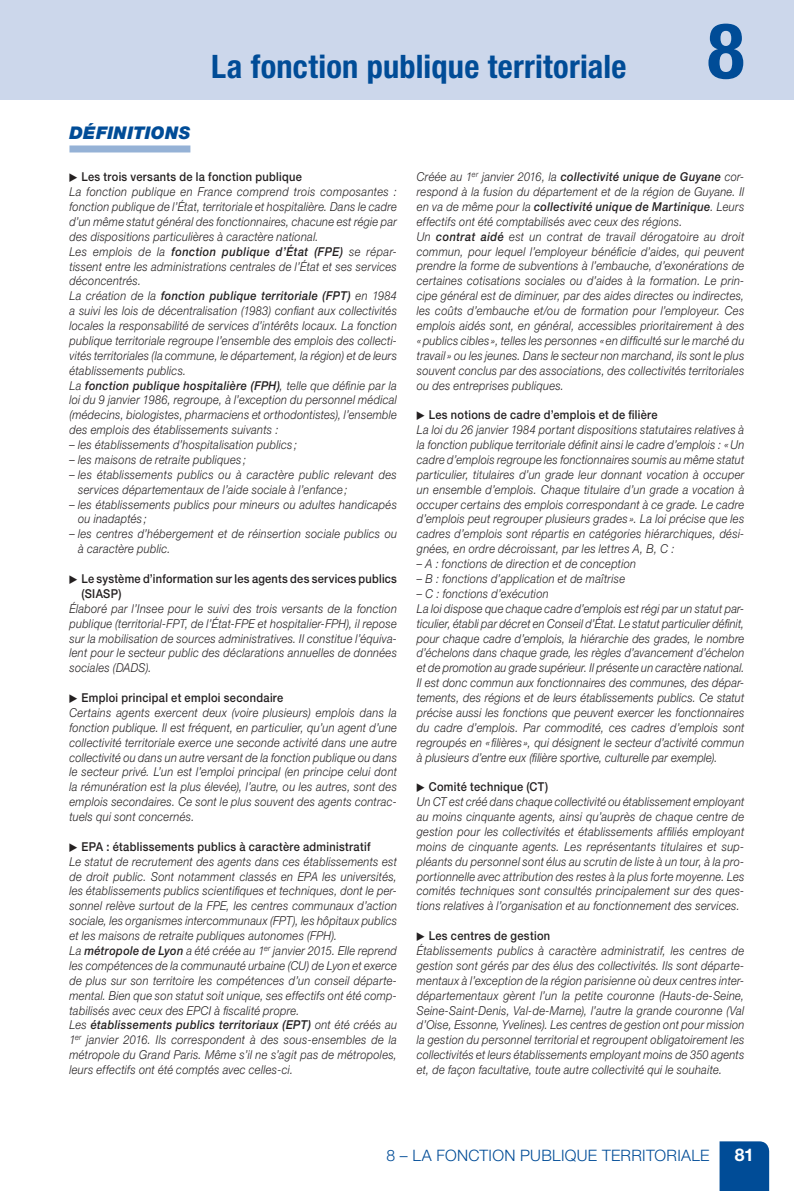
<style>
.page{position:relative;width:794px;height:1191px;background:#fff}
.page>*{position:absolute;margin:0;border:0;box-sizing:border-box;transform-origin:0 0}
.t1{font:700 condensed 77px "Helvetica Neue LT Std";color:#004c97}
.t2{font:700 condensed 32.38px "Helvetica Neue LT Std";letter-spacing:.005em;color:#004c97}
.t3{font:italic 900 17.5px "Helvetica Neue LT Std";letter-spacing:.015em;color:#004c97}
.t4{font:700 17.5px "Helvetica Neue LT Std";color:#fff}
.t5{font:300 15.75px "Helvetica Neue LT Std";color:#004c97}
.t6{font:italic 300 12.25px/14.9px "Helvetica Neue LT Std";letter-spacing:.025em;color:#231f20;scale:.9 1}
.t7{font:500 12.25px/14.9px "Helvetica Neue LT Std";letter-spacing:.025em;color:#231f20;scale:.9 1}
.s1{font-family:"Universal Newswith Comm Pi";font-weight:400;font-style:normal;font-size:8.75px}
.s2{font-weight:500;font-style:normal}
.s3{font-weight:500}
.s4{font-family:"Universal Newswith Comm Pi";font-weight:400;font-size:8.75px}
</style>
<div class="page">
<div style="left:0;top:0;width:794px;height:99px;background:#ccd7eb"></div>
<div style="left:719px;top:1141px;width:50px;height:50px;background:#004c97"></div>
<div style="left:69px;top:145px;width:121px;height:7px;background:#95b2d6"></div>
<h2 class="t2" style="left:211px;top:47px;width:417px">La fonction publique territoriale</h2>
<h1 class="t1" style="left:707px;top:4px;width:38px">8</h1>
<h3 class="t3" style="left:69px;top:122px;width:122px">DÉFINITIONS</h3>
<p class="t6" style="left:69px;top:169px;width:365px"><span class="s1">0</span> <span class="s2">Les trois versants de la fonction publique<br></span>La fonction publique en France comprend trois composantes : fonction publique de l’État, territoriale et hospitalière. Dans le cadre d’un même statut général des fonctionnaires, chacune est régie par des dispositions particulières à caractère national.<br>Les emplois de la <span class="s3">fonction publique d’État (FPE)</span> se répar&shy;tissent entre les administrations centrales de l’État et ses services déconcentrés.<br>La création de la <span class="s3">fonction publique territoriale (FPT)</span> en 1984 a suivi les lois de décentralisation (1983) confiant aux collectivités locales la responsabilité de services d’intérêts locaux. La fonction publique territoriale regroupe l’ensemble des emplois des collecti&shy;vités territoriales (la commune, le département, la région) et de leurs établissements publics.<br>La <span class="s3">fonction publique hospitalière (FPH)</span>, telle que définie par la loi du 9 janvier 1986, regroupe, à l’exception du personnel médical (médecins, biologistes, pharmaciens et orthodontistes), l’ensemble des emplois des établissements suivants :</p>
<p class="t6" style="left:69px;top:437px;width:254px">– les établissements d’hospitalisation publics ;</p>
<p class="t6" style="left:69px;top:452px;width:198px">– les maisons de retraite publiques ;</p>
<p class="t6" style="left:78px;top:467px;width:356px;text-indent:-9px">– les établissements publics ou à caractère public relevant des services départementaux de l’aide sociale à l’enfance ;</p>
<p class="t6" style="left:78px;top:496px;width:356px;text-indent:-9px">– les établissements publics pour mineurs ou adultes handicapés ou inadaptés ;</p>
<p class="t6" style="left:78px;top:526px;width:356px;text-indent:-9px">– les centres d’hébergement et de réinsertion sociale publics ou à caractère public.</p>
<p class="t7" style="left:81px;top:571px;width:352px;text-indent:-12px"><span class="s4">0</span> Le système d’information sur les agents des services publics (SIASP)</p>
<p class="t6" style="left:69px;top:601px;width:365px;text-align:justify">Élaboré par l’Insee pour le suivi des trois versants de la fonction publique (territorial-FPT, de l’État-FPE et hospitalier-FPH), il repose sur la mobilisation de sources administratives. Il constitue l’équiva&shy;lent pour le secteur public des déclarations annuelles de données sociales (DADS).</p>
<p class="t6" style="left:69px;top:690px;width:365px"><span class="s1">0</span> <span class="s2">Emploi principal et emploi secondaire<br></span>Certains agents exercent deux (voire plusieurs) emplois dans la fonction publique. Il est fréquent, en particulier, qu’un agent d’une collectivité territoriale exerce une seconde activité dans une autre collectivité ou dans un autre versant de la fonction publique ou dans le secteur privé. L’un est l’emploi principal (en principe celui dont la rémunération est la plus élevée), l’autre, ou les autres, sont des emplois secondaires. Ce sont le plus souvent des agents contrac&shy;tuels qui sont concernés.</p>
<p class="t6" style="left:69px;top:839px;width:365px"><span class="s1">0</span> <span class="s2">EPA : établissements publics à caractère administratif<br></span>Le statut de recrutement des agents dans ces établissements est de droit public. Sont notamment classés en EPA les universités, les établissements publics scientifiques et techniques, dont le per&shy;sonnel relève surtout de la FPE, les centres communaux d’action sociale, les organismes intercommunaux (FPT), les hôpitaux publics et les maisons de retraite publiques autonomes (FPH).<br>La <span class="s3">métropole de Lyon</span> a été créée au 1<sup>er</sup> janvier 2015. Elle reprend les compétences de la communauté urbaine (CU) de Lyon et exerce de plus sur son territoire les compétences d’un conseil départe&shy;mental. Bien que son statut soit unique, ses effectifs ont été comp&shy;tabilisés avec ceux des EPCI à fiscalité propre.<br>Les <span class="s3">établissements publics territoriaux (EPT)</span> ont été créés au 1<sup>er</sup> janvier 2016. Ils correspondent à des sous-ensembles de la métropole du Grand Paris. Même s’il ne s’agit pas de métropoles, leurs effectifs ont été comptés avec celles-ci.</p>
<p class="t6" style="left:417px;top:169px;width:365px">Créée au 1<sup>er</sup> janvier 2016, la <span class="s3">collectivité unique de Guyane</span> cor&shy;respond à la fusion du département et de la région de Guyane. Il en va de même pour la <span class="s3">collectivité unique de Martinique</span>. Leurs effectifs ont été comptabilisés avec ceux des régions.<br>Un <span class="s3">contrat aidé</span> est un contrat de travail dérogatoire au droit commun, pour lequel l’employeur bénéficie d’aides, qui peuvent prendre la forme de subventions à l’embauche, d’exonérations de certaines cotisations sociales ou d’aides à la formation. Le prin&shy;cipe général est de diminuer, par des aides directes ou indirectes, les coûts d’embauche et/ou de formation pour l’employeur. Ces emplois aidés sont, en général, accessibles prioritairement à des «publics cibles », telles les personnes « en difficulté sur le marché du travail » ou les jeunes. Dans le secteur non marchand, ils sont le plus souvent conclus par des associations, des collectivités territoriales ou des entreprises publiques.</p>
<p class="t6" style="left:417px;top:407px;width:365px"><span class="s1">0</span> <span class="s2">Les notions de cadre d’emplois et de filière<br></span>La loi du 26 janvier 1984 portant dispositions statutaires relatives à la fonction publique territoriale définit ainsi le cadre d’emplois : « Un cadre d’emplois regroupe les fonctionnaires soumis au même statut particulier, titulaires d’un grade leur donnant vocation à occuper un ensemble d’emplois. Chaque titulaire d’un grade a vocation à occuper certains des emplois correspondant à ce grade. Le cadre d’emplois peut regrouper plusieurs grades ». La loi précise que les cadres d’emplois sont répartis en catégories hiérarchiques, dési&shy;gnées, en ordre décroissant, par les lettres A, B, C :</p>
<p class="t6" style="left:417px;top:556px;width:245px">– A : fonctions de direction et de conception</p>
<p class="t6" style="left:417px;top:571px;width:233px">– B : fonctions d’application et de maîtrise</p>
<p class="t6" style="left:417px;top:586px;width:365px">– C : fonctions d’exécution<br>La loi dispose que chaque cadre d’emplois est régi par un statut par&shy;ticulier, établi par décret en Conseil d’État. Le statut particulier définit, pour chaque cadre d’emplois, la hiérarchie des grades, le nombre d’échelons dans chaque grade, les règles d’avancement d’échelon et de promotion au grade supérieur. Il présente un caractère national.<br>Il est donc commun aux fonctionnaires des communes, des dépar&shy;tements, des régions et de leurs établissements publics. Ce statut précise aussi les fonctions que peuvent exercer les fonctionnaires du cadre d’emplois. Par commodité, ces cadres d’emplois sont regroupés en «filières», qui désignent le secteur d’activité commun à plusieurs d’entre eux (filière sportive, culturelle par exemple).</p>
<p class="t6" style="left:417px;top:779px;width:365px"><span class="s1">0</span> <span class="s2">Comité technique (CT)<br></span>Un CT est créé dans chaque collectivité ou établissement employant au moins cinquante agents, ainsi qu’auprès de chaque centre de gestion pour les collectivités et établissements affiliés employant moins de cinquante agents. Les représentants titulaires et sup&shy;pléants du personnel sont élus au scrutin de liste à un tour, à la pro&shy;portionnelle avec attribution des restes à la plus forte moyenne. Les comités techniques sont consultés principalement sur des ques&shy;tions relatives à l’organisation et au fonctionnement des services.</p>
<p class="t6" style="left:417px;top:928px;width:365px"><span class="s1">0</span> <span class="s2">Les centres de gestion<br></span>Établissements publics à caractère administratif, les centres de gestion sont gérés par des élus des collectivités. Ils sont départe&shy;mentaux à l’exception de la région parisienne où deux centres inter&shy;départementaux gèrent l’un la petite couronne (Hauts-de-Seine, Seine-Saint-Denis, Val-de-Marne), l’autre la grande couronne (Val d’Oise, Essonne, Yvelines). Les centres de gestion ont pour mission la gestion du personnel territorial et regroupent obligatoirement les collectivités et leurs établissements employant moins de 350 agents et, de façon facultative, toute autre collectivité qui le souhaite.</p>
<p class="t5" style="left:386px;top:1146px;width:61px">8 – LA FONCTION</p>
<p class="t5" style="left:520px;top:1146px;width:11px">PUBLIQUE</p>
<p class="t5" style="left:602px;top:1146px;width:10px">TERRITORIALE</p>
<h3 class="t4" style="left:734px;top:1144px;width:21px">81</h3>
</div>
